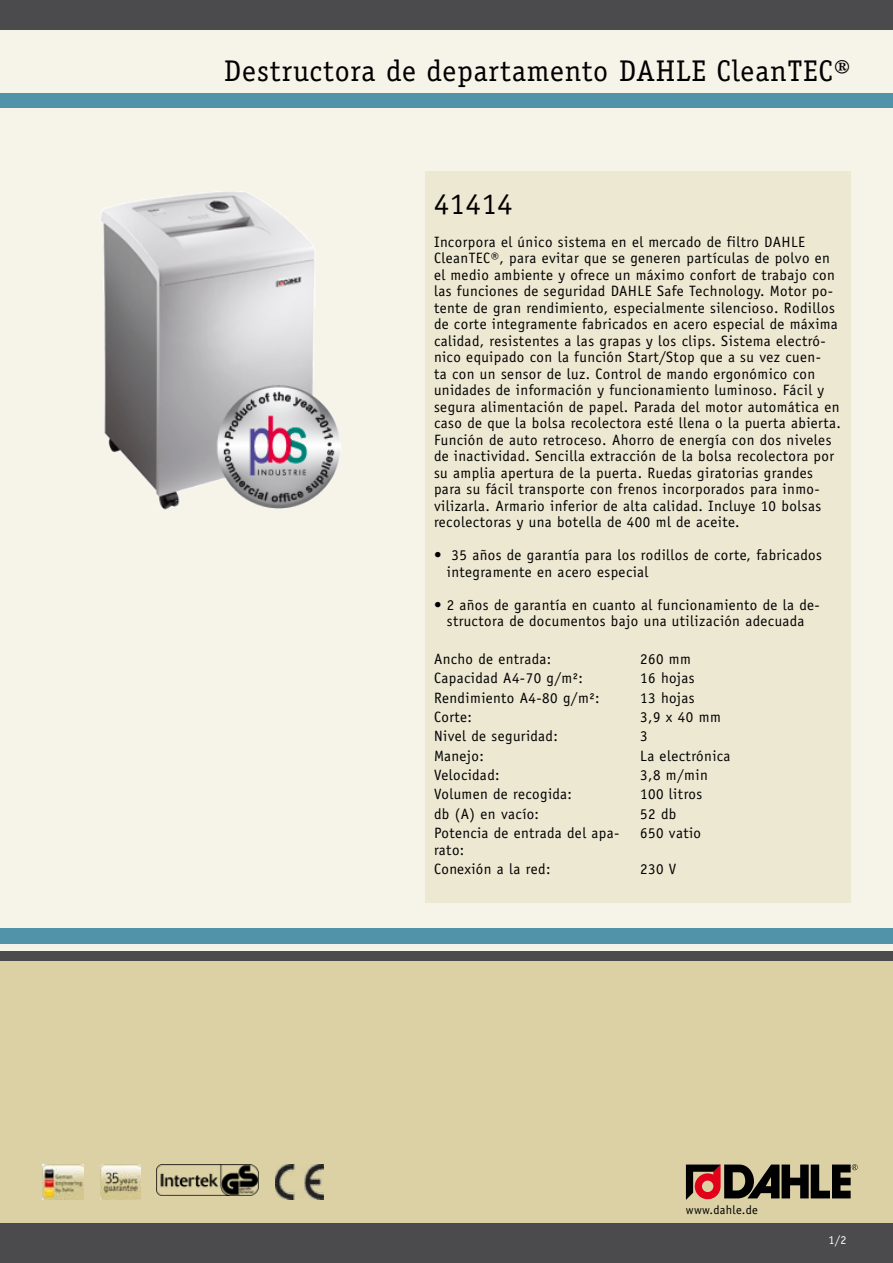
<style>
.page{position:relative;width:893px;height:1263px;background:#f6f3e8}
.page>*{position:absolute;margin:0;border:0;box-sizing:border-box;transform-origin:0 0}
.t1{font:30px "Officina Serif Std";letter-spacing:.03em;color:#000}
.t2{font:15px/16.5px "Officina Sans Std";letter-spacing:.03em;color:#000}
.t3{font:15px "Officina Sans Std";letter-spacing:.01em;color:#000}
.t4{font:12.3px "Officina Sans Std";letter-spacing:.03em;color:#000}
.t5{font:12px "Officina Sans Std";color:#fff}
</style>
<div class="page">
<div style="left:0;top:0;width:893px;height:30px;background:#4b4b4d"></div>
<div style="left:0;top:956px;width:893px;height:282px;background:#dbd1a5"></div>
<div style="left:0;top:1224px;width:893px;height:39px;background:#4b4b4d"></div>
<div style="left:0;top:928px;width:893px;height:15px;background:#5193a9"></div>
<div style="left:0;top:951px;width:893px;height:9px;background:#4b4b4d"></div>
<img style="left:100px;top:1164px;width:41px;height:35px">
<img style="left:156px;top:1164px;width:102px;height:31px">
<img style="left:275px;top:1164px;width:49px;height:35px">
<img style="left:43px;top:1164px;width:40px;height:35px">
<img style="left:100px;top:191px;width:241px;height:319px">
<svg style="left:686px;top:1164px;width:172px;height:36px"></svg>
<div style="left:0;top:94px;width:893px;height:14px;background:#5193a9"></div>
<div style="left:425px;top:171px;width:425px;height:731px;background:#ede8d2"></div>
<h1 class="t1" style="left:224px;top:53px;width:628px">Destructora de departamento DAHLE CleanTEC®</h1>
<h1 class="t1" style="left:434px;top:186px;width:80px">41414</h1>
<p class="t2" style="left:434px;top:233px;width:408px">Incorpora el único sistema en el mercado de filtro DAHLE CleanTEC®, para evitar que se generen partículas de polvo en el medio ambiente y ofrece un máximo confort de trabajo con las funciones de seguridad DAHLE Safe Technology. Motor po&shy;tente de gran rendimiento, especialmente silencioso. Rodillos de corte integramente fabricados en acero especial de máxima calidad, resistentes a las grapas y los clips. Sistema electró&shy;nico equipado con la función Start/Stop que a su vez cuen-<br>ta con un sensor de luz. Control de mando ergonómico con unidades de información y funcionamiento luminoso. Fácil y segura alimentación de papel. Parada del motor automática en caso de que la bolsa recolectora esté llena o la puerta abierta.<br>Función de auto retroceso. Ahorro de energía con dos niveles de inactividad. Sencilla extracción de la bolsa recolectora por su amplia apertura de la puerta. Ruedas giratorias grandes para su fácil transporte con frenos incorporados para inmo&shy;vilizarla. Armario inferior de alta calidad. Incluye 10 bolsas recolectoras y una botella de 400 ml de aceite.</p>
<p class="t2" style="left:447px;top:547px;width:377px;text-indent:-13px">• 35 años de garantía para los rodillos de corte, fabricados integramente en acero especial</p>
<p class="t2" style="left:434px;top:596px;width:387px;text-align:center">• 2 años de garantía en cuanto al funcionamiento de la de&shy;structora de documentos bajo una utilización adecuada</p>
<p class="t3" style="left:434px;top:650px;width:119px">Ancho de entrada:</p>
<p class="t2" style="left:640px;top:651px;width:52px">260 mm</p>
<p class="t2" style="left:434px;top:670px;width:151px">Capacidad A4-70 g/m²:</p>
<p class="t2" style="left:640px;top:670px;width:56px">16 hojas</p>
<p class="t2" style="left:434px;top:689px;width:167px">Rendimiento A4-80 g/m²:</p>
<p class="t2" style="left:640px;top:689px;width:56px">13 hojas</p>
<p class="t2" style="left:434px;top:709px;width:40px">Corte:</p>
<p class="t2" style="left:640px;top:709px;width:82px">3,9 x 40 mm</p>
<p class="t2" style="left:434px;top:728px;width:125px">Nivel de seguridad:</p>
<p class="t2" style="left:640px;top:728px;width:9px">3</p>
<p class="t2" style="left:434px;top:747px;width:51px">Manejo:</p>
<p class="t2" style="left:640px;top:747px;width:92px">La electrónica</p>
<p class="t2" style="left:434px;top:767px;width:67px">Velocidad:</p>
<p class="t2" style="left:640px;top:767px;width:69px">3,8 m/min</p>
<p class="t2" style="left:434px;top:786px;width:140px">Volumen de recogida:</p>
<p class="t2" style="left:640px;top:786px;width:64px">100 litros</p>
<p class="t2" style="left:434px;top:805px;width:107px">db (A) en vacío:</p>
<p class="t2" style="left:640px;top:805px;width:38px">52 db</p>
<p class="t2" style="left:434px;top:825px;width:187px">Potencia de entrada del apa&shy;rato:</p>
<p class="t2" style="left:640px;top:825px;width:62px">650 vatio</p>
<p class="t2" style="left:434px;top:861px;width:118px">Conexión a la red:</p>
<p class="t2" style="left:640px;top:861px;width:38px">230 V</p>
<p class="t4" style="left:686px;top:1203px;width:73px">www.dahle.de</p>
<p class="t5" style="left:828px;top:1233px;width:20px">1/2</p>
</div>
